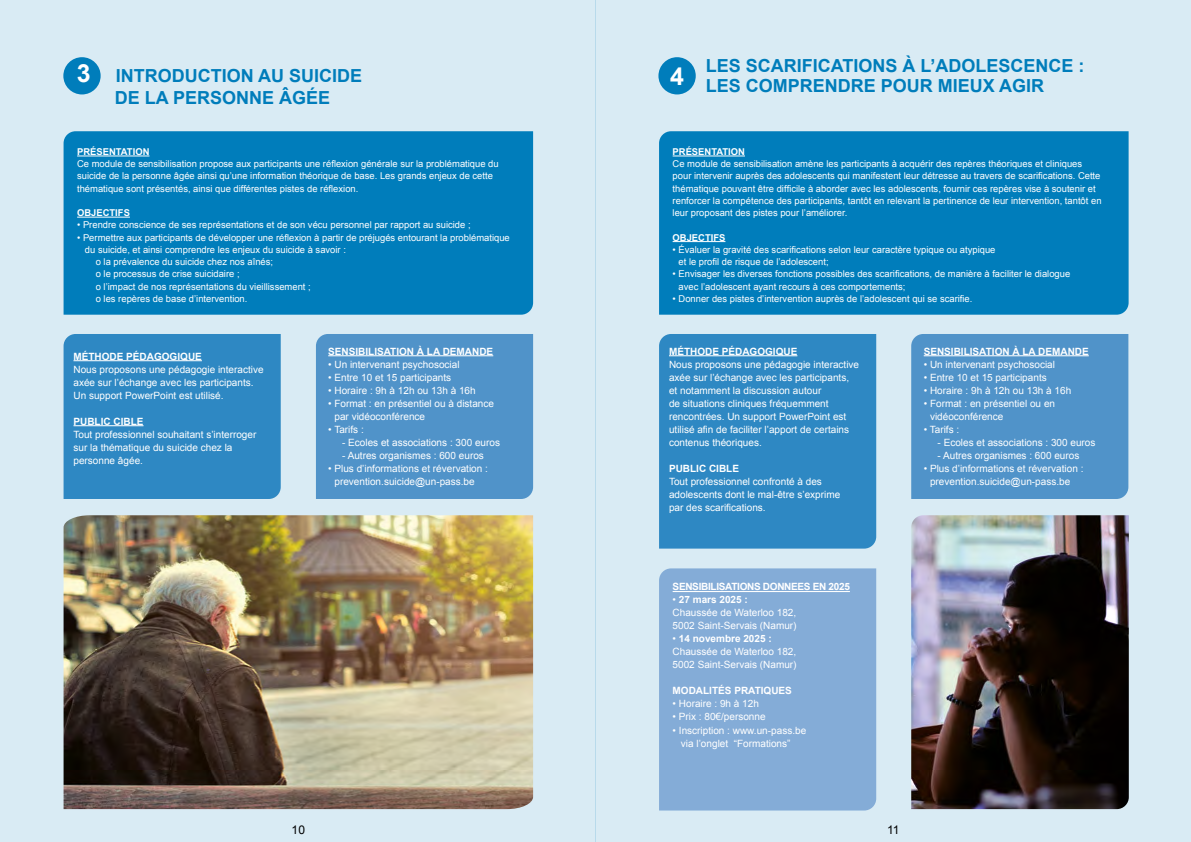
<style>
.page{position:relative;width:1191px;height:842px;background:#fff}
.page>*{position:absolute;margin:0;border:0;box-sizing:border-box;transform-origin:0 0}
.t1{font:700 25px "Arial";color:#fff}
.t2{font:700 18px/21.6px "Arial";color:#007dbb}
.t3{font:12px "Arial";color:#000}
.t4{font:10px/13px "Arial";color:#fff}
.t5{font:700 10px "Arial";color:#fff}
.t6{font:700 10px "Arial";letter-spacing:-.03em;color:#fff}
.t7{font:9.4px/12.2px "Arial";color:#fff}
.t8{font:700 9.4px "Arial";color:#fff}
.s1{font-weight:700}
</style>
<div class="page">
<div style="left:0;top:0;width:595px;height:842px;background:#d9ebf4"></div>
<img style="left:64px;top:515px;width:469px;height:294px">
<div style="left:64px;top:131px;width:469px;height:184px;background:#007dbb"></div>
<div style="left:64px;top:334px;width:217px;height:165px;background:#2e88c3"></div>
<div style="left:316px;top:334px;width:217px;height:165px;background:#5093c9"></div>
<hr style="left:77px;top:155px;width:72px;height:1px;background:#fff">
<hr style="left:77px;top:217px;width:53px;height:1px;background:#fff">
<hr style="left:73px;top:360px;width:129px;height:1px;background:#fff">
<hr style="left:73px;top:425px;width:70px;height:1px;background:#fff">
<hr style="left:328px;top:355px;width:165px;height:1px;background:#fff">
<div style="left:63px;top:57px;width:38px;height:37px;background:#007dbb;border-radius:50%"></div>
<div style="left:595px;top:0;width:596px;height:842px;background:#d9ebf4"></div>
<div style="left:659px;top:131px;width:469px;height:184px;background:#007dbb"></div>
<div style="left:659px;top:334px;width:217px;height:215px;background:#2e88c3"></div>
<div style="left:911px;top:334px;width:217px;height:165px;background:#5093c9"></div>
<hr style="left:672px;top:155px;width:73px;height:1px;background:#fff">
<hr style="left:672px;top:241px;width:53px;height:1px;background:#fff">
<hr style="left:669px;top:355px;width:128px;height:1px;background:#fff">
<hr style="left:923px;top:355px;width:165px;height:1px;background:#fff">
<div style="left:658px;top:57px;width:37px;height:37px;background:#007dbb;border-radius:50%"></div>
<div style="left:659px;top:568px;width:217px;height:242px;background:#84acd7"></div>
<img style="left:911px;top:515px;width:217px;height:294px">
<hr style="left:672px;top:591px;width:178px;height:1px;background:#fff">
<h1 class="t1" style="left:77px;top:57px;width:15px">3</h1>
<h2 class="t2" style="left:115px;top:65px;width:249px">INTRODUCTION AU SUICIDE<br>DE LA PERSONNE ÂGÉE</h2>
<p class="t8" style="left:77px;top:145px;width:74px">PRÉSENTATION</p>
<p class="t7" style="left:77px;top:158px;width:423px">Ce module de sensibilisation propose aux participants une réflexion générale sur la problématique du suicide de la personne âgée ainsi qu’une information théorique de base. Les grands enjeux de cette thématique sont présentés, ainsi que différentes pistes de réflexion.</p>
<p class="t8" style="left:77px;top:207px;width:54px">OBJECTIFS</p>
<p class="t7" style="left:77px;top:219px;width:395px">• Prendre conscience de ses représentations et de son vécu personnel par rapport au suicide ;</p>
<p class="t7" style="left:77px;top:231px;width:434px">• Permettre aux participants de développer une réflexion à partir de préjugés entourant la problématique</p>
<p class="t7" style="left:85px;top:243px;width:262px">du suicide, et ainsi comprendre les enjeux du suicide à savoir :</p>
<p class="t7" style="left:96px;top:256px;width:179px">o la prévalence du suicide chez nos aînés;</p>
<p class="t7" style="left:96px;top:268px;width:145px">o le processus de crise suicidaire ;</p>
<p class="t7" style="left:96px;top:280px;width:216px">o l’impact de nos représentations du vieillissement ;</p>
<p class="t7" style="left:96px;top:292px;width:153px">o les repères de base d’intervention.</p>
<p class="t5" style="left:73px;top:350px;width:130px">MÉTHODE PÉDAGOGIQUE</p>
<p class="t4" style="left:73px;top:363px;width:192px">Nous proposons une pédagogie interactive axée sur l’échange avec les participants.<br>Un support PowerPoint est utilisé.</p>
<p class="t5" style="left:73px;top:415px;width:72px">PUBLIC CIBLE</p>
<p class="t4" style="left:73px;top:428px;width:184px">Tout professionnel souhaitant s’interroger sur la thématique du suicide chez la personne âgée.</p>
<p class="t5" style="left:328px;top:345px;width:166px">SENSIBILISATION À LA DEMANDE</p>
<p class="t4" style="left:328px;top:358px;width:133px">• Un intervenant psychosocial</p>
<p class="t4" style="left:328px;top:371px;width:125px">• Entre 10 et 15 participants</p>
<p class="t4" style="left:328px;top:384px;width:149px">• Horaire : 9h à 12h ou 13h à 16h</p>
<p class="t4" style="left:334px;top:397px;width:161px;text-indent:-6px">• Format : en présentiel ou à distance par vidéoconférence</p>
<p class="t4" style="left:328px;top:423px;width:37px">• Tarifs :</p>
<p class="t4" style="left:342px;top:436px;width:159px">- Ecoles et associations : 300 euros</p>
<p class="t4" style="left:342px;top:449px;width:143px">- Autres organismes : 600 euros</p>
<p class="t4" style="left:334px;top:462px;width:155px;text-indent:-6px">• Plus d’informations et révervation : prevention.suicide@un-pass.be</p>
<p class="t3" style="left:292px;top:821px;width:15px">10</p>
<h1 class="t1" style="left:670px;top:60px;width:15px">4</h1>
<h2 class="t2" style="left:705px;top:57px;width:380px;line-height:20px">LES SCARIFICATIONS À L’ADOLESCENCE :<br>LES COMPRENDRE POUR MIEUX AGIR</h2>
<p class="t8" style="left:672px;top:145px;width:74px">PRÉSENTATION</p>
<p class="t7" style="left:672px;top:158px;width:430px">Ce module de sensibilisation amène les participants à acquérir des repères théoriques et cliniques pour intervenir auprès des adolescents qui manifestent leur détresse au travers de scarifications. Cette thématique pouvant être difficile à aborder avec les adolescents, fournir ces repères vise à soutenir et renforcer la compétence des participants, tantôt en relevant la pertinence de leur intervention, tantôt en leur proposant des pistes pour l’améliorer.</p>
<p class="t8" style="left:672px;top:231px;width:54px">OBJECTIFS</p>
<p class="t7" style="left:678px;top:243px;width:318px;text-indent:-6px">• Évaluer la gravité des scarifications selon leur caractère typique ou atypique et le profil de risque de l’adolescent;</p>
<p class="t7" style="left:678px;top:268px;width:393px;text-indent:-6px">• Envisager les diverses fonctions possibles des scarifications, de manière à faciliter le dialogue avec l’adolescent ayant recours à ces comportements;</p>
<p class="t7" style="left:672px;top:292px;width:301px">• Donner des pistes d’intervention auprès de l’adolescent qui se scarifie.</p>
<p class="t5" style="left:669px;top:345px;width:130px">MÉTHODE PÉDAGOGIQUE</p>
<p class="t4" style="left:669px;top:358px;width:192px">Nous proposons une pédagogie interactive axée sur l’échange avec les participants, et notamment la discussion autour<br>de situations cliniques fréquemment rencontrées. Un support PowerPoint est utilisé afin de faciliter l’apport de certains contenus théoriques.</p>
<p class="t5" style="left:669px;top:462px;width:71px">PUBLIC CIBLE</p>
<p class="t4" style="left:669px;top:475px;width:173px">Tout professionnel confronté à des adolescents dont le mal-être s’exprime par des scarifications.</p>
<p class="t6" style="left:672px;top:580px;width:179px">SENSIBILISATIONS DONNEES EN 2025</p>
<p class="t4" style="left:672px;top:593px;width:125px">• <span class="s1">27 mars 2025 :<br></span>Chaussée de Waterloo 182,<br>5002 Saint-Servais (Namur)</p>
<p class="t4" style="left:672px;top:632px;width:125px">• <span class="s1">14 novembre 2025 :<br></span>Chaussée de Waterloo 182,<br>5002 Saint-Servais (Namur)</p>
<p class="t5" style="left:672px;top:684px;width:121px">MODALITÉS PRATIQUES</p>
<p class="t4" style="left:672px;top:697px;width:88px">• Horaire : 9h à 12h</p>
<p class="t4" style="left:672px;top:710px;width:94px">• Prix : 80€/personne</p>
<p class="t4" style="left:681px;top:723px;width:127px;text-indent:-8px">• Inscription : www.un-pass.be via l’onglet “Formations”</p>
<p class="t5" style="left:923px;top:345px;width:167px">SENSIBILISATION À LA DEMANDE</p>
<p class="t4" style="left:923px;top:358px;width:133px">• Un intervenant psychosocial</p>
<p class="t4" style="left:923px;top:371px;width:125px">• Entre 10 et 15 participants</p>
<p class="t4" style="left:923px;top:384px;width:149px">• Horaire : 9h à 12h ou 13h à 16h</p>
<p class="t4" style="left:930px;top:397px;width:127px;text-indent:-6px">• Format : en présentiel ou en vidéoconférence</p>
<p class="t4" style="left:923px;top:423px;width:37px">• Tarifs :</p>
<p class="t4" style="left:937px;top:436px;width:159px">- Ecoles et associations : 300 euros</p>
<p class="t4" style="left:937px;top:449px;width:143px">- Autres organismes : 600 euros</p>
<p class="t4" style="left:930px;top:462px;width:155px;text-indent:-6px">• Plus d’informations et révervation : prevention.suicide@un-pass.be</p>
<p class="t3" style="left:887px;top:821px;width:14px">11</p>
</div>
